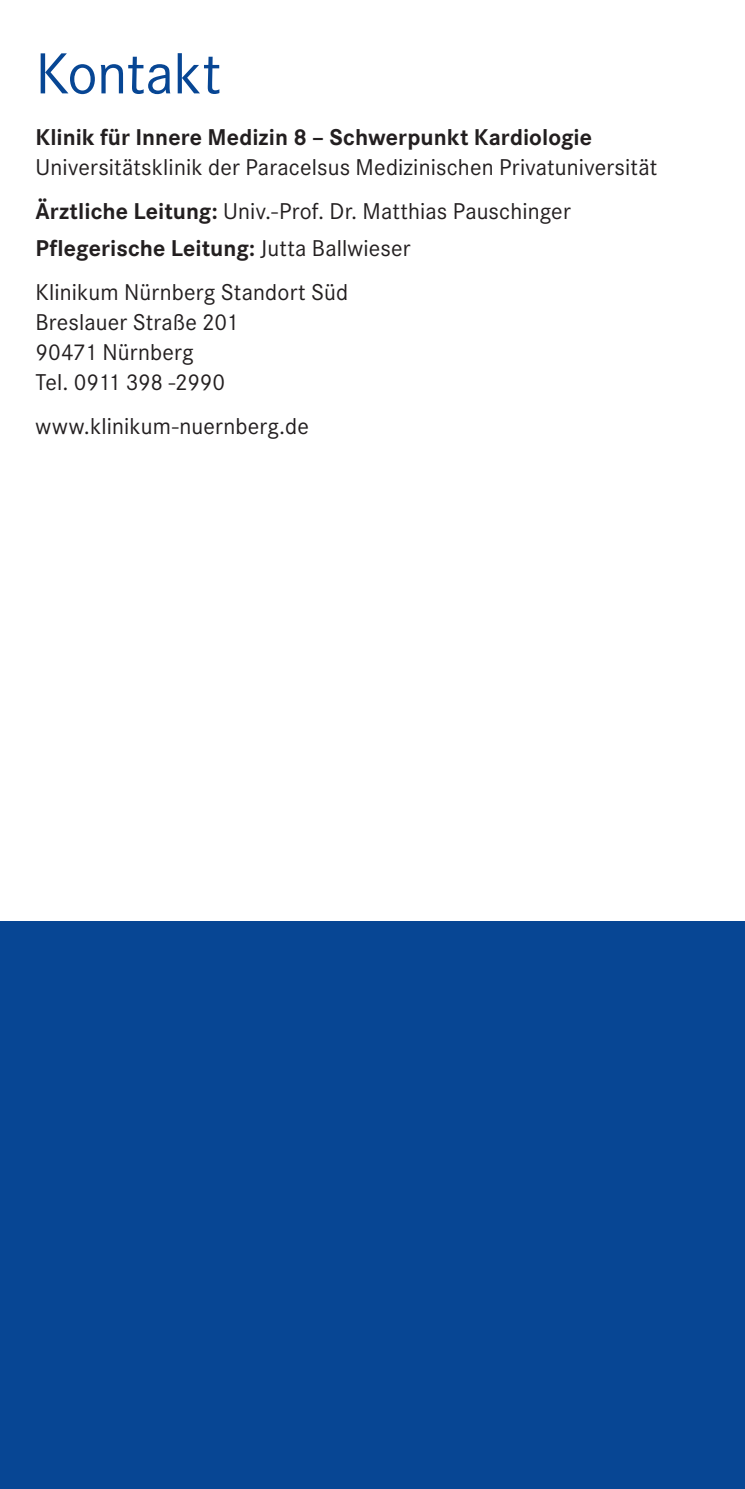
<style>
.page{position:relative;width:745px;height:1489px;background:#fff}
.page>*{position:absolute;margin:0;border:0;box-sizing:border-box;transform-origin:0 0}
.t1{font:60px "Corporate S";letter-spacing:-.01em;color:#074694}
.t2{font:23.75px/44.2px "Corporate S";letter-spacing:.005em;color:#231f20}
.t3{font:700 23.75px "Corporate S";color:#231f20}
.s1{font-weight:700}
</style>
<div class="page">
<div style="left:0;top:921px;width:744px;height:567px;background:#074694"></div>
<h1 class="t1" style="left:35px;top:39px;width:187px">Kontakt</h1>
<p class="t3" style="left:35px;top:123px;width:558px">Klinik für Innere Medizin 8 – Schwerpunkt Kardiologie</p>
<p class="t2" style="left:35px;top:145px;width:622px">Universitätsklinik der Paracelsus Medizinischen Privatuniversität<br><span class="s1">Ärztliche Leitung:</span> Univ.-Prof. Dr. Matthias Pauschinger</p>
<p class="t2" style="left:35px;top:226px;width:376px"><span class="s1">Pflegerische Leitung:</span> Jutta Ballwieser<br>Klinikum Nürnberg Standort Süd</p>
<p class="t2" style="left:35px;top:307px;width:204px;line-height:30px">Breslauer Straße 201<br>90471 Nürnberg<br>Tel. 0911 398 -2990</p>
<p class="t2" style="left:35px;top:404px;width:275px">www.klinikum-nuernberg.de</p>
</div>
